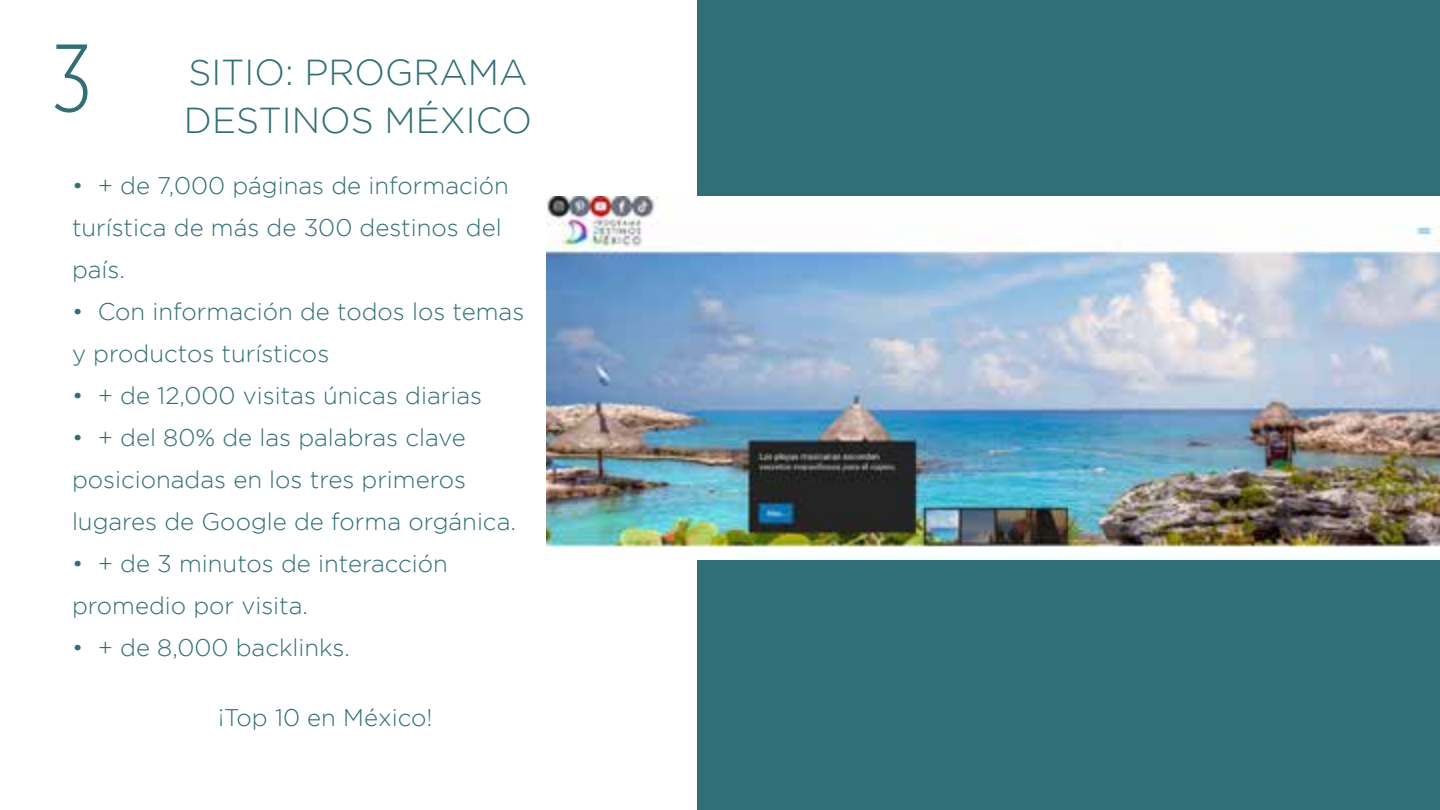
<style>
.page{position:relative;width:1440px;height:810px;background:#fff}
.page>*{position:absolute;margin:0;border:0;box-sizing:border-box;transform-origin:0 0}
.t1{font:300 96px "Gotham X Narrow";color:#306f75}
.t2{font:300 36px/48px "Gotham";color:#306f75}
.t3{font:300 24px/42px "Gotham";color:#306f75}
</style>
<div class="page">
<div style="left:698px;top:0;width:742px;height:810px;background:#306f75"></div>
<img style="left:547px;top:197px;width:893px;height:363px">
<h1 class="t1" style="left:52px;top:22px;width:41px">3</h1>
<h2 class="t2" style="left:184px;top:48px;width:350px">SITIO: PROGRAMA<br>DESTINOS MÉXICO</h2>
<p class="t3" style="left:72px;top:164px;width:438px">• + de 7,000 páginas de información turística de más de 300 destinos del país.</p>
<p class="t3" style="left:72px;top:290px;width:454px">• Con información de todos los temas y productos turísticos</p>
<p class="t3" style="left:72px;top:374px;width:412px">• + de 12,000 visitas únicas diarias</p>
<p class="t3" style="left:72px;top:416px;width:445px">• + del 80% de las palabras clave posicionadas en los tres primeros lugares de Google de forma orgánica.</p>
<p class="t3" style="left:72px;top:542px;width:377px">• + de 3 minutos de interacción promedio por visita.</p>
<p class="t3" style="left:72px;top:626px;width:280px">• + de 8,000 backlinks.</p>
<p class="t3" style="left:218px;top:696px;width:216px">¡Top 10 en México!</p>
</div>
